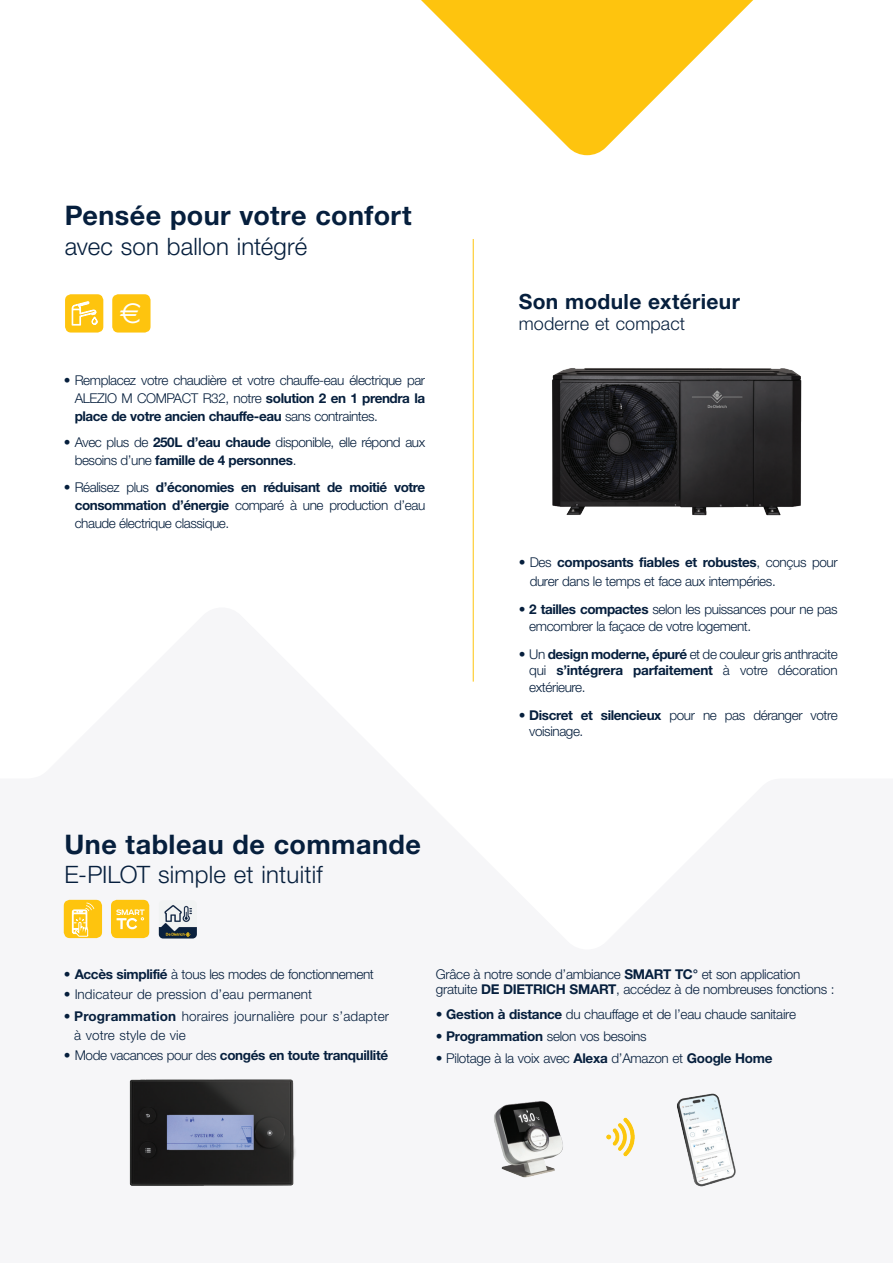
<style>
.page{position:relative;width:893px;height:1263px;background:#fff}
.page>*{position:absolute;margin:0;border:0;box-sizing:border-box;transform-origin:0 0}
.t1{font:28.95px "Euro Sans Std";color:#fff}
.t2{font:700 27px "Helvetica Neue LT Std";letter-spacing:.015em;color:#061f3d}
.t3{font:300 24px "Helvetica Neue LT Std";letter-spacing:.01em;color:#061f3d}
.t4{font:700 21px "Helvetica Neue LT Std";letter-spacing:.015em;color:#061f3d}
.t5{font:300 18px "Helvetica Neue LT Std";letter-spacing:.01em;color:#061f3d}
.t6{font:300 13.5px/18px "Helvetica Neue LT Std";letter-spacing:-.025em;color:#061f3d}
.t7{font:300 13.5px/19.5px "Helvetica Neue LT Std";letter-spacing:.01em;color:#061f3d}
.t8{font:700 13.5px "Helvetica Neue LT Std";letter-spacing:-.025em;color:#061f3d}
.s1{font-weight:700}
.s2{font-weight:300}
</style>
<div class="page">
<hr style="left:473px;top:239px;width:1px;height:443px;background:#fec40e">
<img style="left:493px;top:1100px;width:71px;height:78px">
<img style="left:676px;top:1093px;width:60px;height:94px">
<img style="left:606px;top:1117px;width:29px;height:39px">
<img style="left:159px;top:900px;width:38px;height:38px">
<div style="left:64px;top:900px;width:38px;height:38px;background:#fec40e;border-radius:6px"></div>
<svg style="left:72px;top:902px;width:22px;height:37px"></svg>
<div style="left:111px;top:900px;width:38px;height:38px;background:#fec40e;border-radius:6px"></div>
<svg style="left:116px;top:909px;width:29px;height:20px"></svg>
<img style="left:129px;top:1079px;width:168px;height:107px">
<svg style="left:421px;top:0;width:332px;height:155px;fill:#fec40e"></svg>
<img style="left:552px;top:368px;width:250px;height:148px">
<div style="left:112px;top:294px;width:39px;height:39px;background:#fec40e;border-radius:6px"></div>
<div style="left:65px;top:294px;width:38px;height:39px;background:#fec40e;border-radius:6px"></div>
<svg style="left:72px;top:301px;width:26px;height:24px"></svg>
<h2 class="t2" style="left:65px;top:198px;width:348px">Pensée pour votre confort</h2>
<h3 class="t3" style="left:65px;top:231px;width:244px">avec son ballon intégré</h3>
<h1 class="t1" style="left:120px;top:296px;width:23px">€</h1>
<p class="t6" style="left:75px;top:371px;width:352px;text-align:justify;text-indent:-11px">• Remplacez votre chaudière et votre chauffe-eau électrique par ALEZIO M COMPACT R32, notre <span class="s1">solution 2 en 1 prendra la place de votre ancien chauffe-eau</span> sans contraintes.</p>
<p class="t6" style="left:75px;top:433px;width:352px;text-indent:-11px">• Avec plus de <span class="s1">250L d’eau chaude</span> disponible, elle répond aux besoins d’une <span class="s1">famille de 4 personnes</span>.</p>
<p class="t6" style="left:75px;top:478px;width:352px;text-align:justify;text-indent:-11px">• Réalisez plus <span class="s1">d’économies en réduisant de moitié votre consommation d’énergie</span> comparé à une production d’eau chaude électrique classique.</p>
<h3 class="t4" style="left:519px;top:288px;width:223px">Son module extérieur</h3>
<h3 class="t5" style="left:519px;top:313px;width:168px">moderne et compact</h3>
<p class="t6" style="left:530px;top:552px;width:310px;line-height:19.5px;text-indent:-11px">• Des <span class="s1">composants fiables et robustes</span>, conçus pour durer dans le temps et face aux intempéries.</p>
<p class="t6" style="left:529px;top:601px;width:310px;line-height:16.5px;text-indent:-10px">• <span class="s1">2 tailles compactes</span> selon les puissances pour ne pas emcombrer la façace de votre logement.</p>
<p class="t6" style="left:529px;top:645px;width:310px;line-height:16.5px;text-align:justify;text-indent:-10px">• Un <span class="s1">design moderne, épuré</span> et de couleur gris anthracite qui <span class="s1">s’intégrera parfaitement</span> à votre décoration extérieure.</p>
<p class="t6" style="left:529px;top:706px;width:310px;line-height:16.5px;text-indent:-10px">• <span class="s1">Discret et silencieux</span> pour ne pas déranger votre voisinage.</p>
<h2 class="t2" style="left:65px;top:828px;width:358px">Une tableau de commande</h2>
<h3 class="t3" style="left:65px;top:860px;width:260px">E-PILOT simple et intuitif</h3>
<p class="t6" style="left:64px;top:965px;width:312px">• <span class="s1">Accès simplifié</span> à tous les modes de fonctionnement</p>
<p class="t7" style="left:64px;top:984px;width:250px">• Indicateur de pression d’eau permanent</p>
<p class="t7" style="left:74px;top:1006px;width:316px;text-indent:-10px">• <span class="s1">Programmation</span> horaires journalière pour s’adapter à votre style de vie</p>
<p class="t8" style="left:64px;top:1047px;width:326px"><span class="s2">• Mode vacances pour des</span> congés en toute tranquillité</p>
<p class="t6" style="left:436px;top:967px;width:400px;line-height:15px">Grâce à notre sonde d’ambiance <span class="s1">SMART TC°</span> et son application gratuite <span class="s1">DE DIETRICH SMART</span>, accédez à de nombreuses fonctions :</p>
<p class="t6" style="left:436px;top:1005px;width:362px">• <span class="s1">Gestion à distance</span> du chauffage et de l’eau chaude sanitaire</p>
<p class="t6" style="left:436px;top:1027px;width:212px">• <span class="s1">Programmation</span> selon vos besoins</p>
<p class="t6" style="left:436px;top:1049px;width:338px">• Pilotage à la voix avec <span class="s1">Alexa</span> d’Amazon et <span class="s1">Google Home</span></p>
</div>
